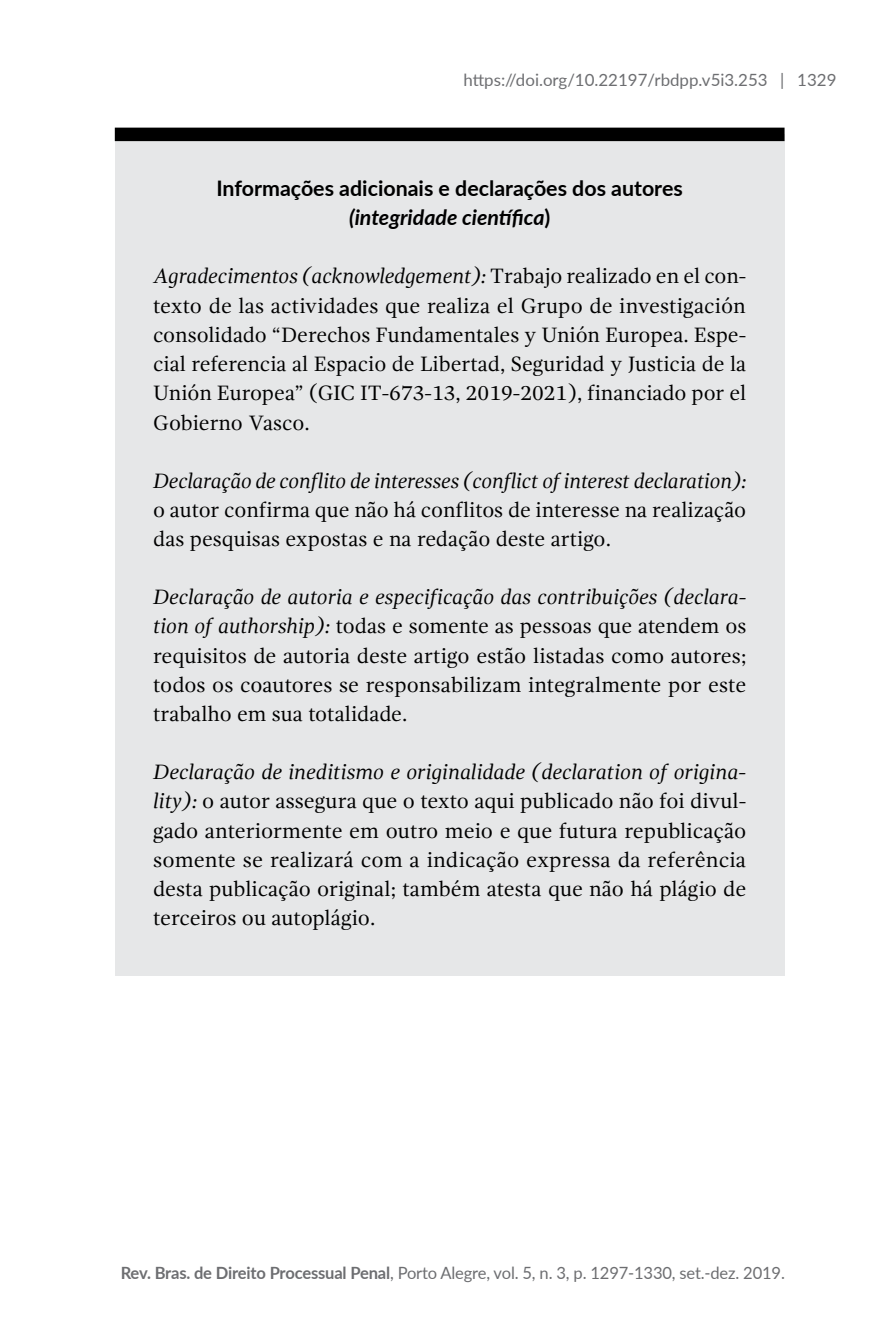
<style>
.page{position:relative;width:893px;height:1340px;background:#fff}
.page>*{position:absolute;margin:0;border:0;box-sizing:border-box;transform-origin:0 0}
.t1{font:21.38px/29.2px "Gandhi Serif";color:#000;text-align:justify}
.t2{font:700 21.38px/29.2px "Lato";color:#000;text-align:center}
.t3{font:italic 21.38px "Gandhi Serif";letter-spacing:-.005em;color:#000}
.t4{font:16.88px "Lato";letter-spacing:-.01em;color:#6d6e71}
.s1{font-style:italic}
.s2{font-weight:700}
</style>
<div class="page">
<div style="left:115px;top:134px;width:669px;height:842px;background:#e6e7e8"></div>
<div style="left:115px;top:128px;width:669px;height:13px;background:#000"></div>
<p class="t4" style="left:463px;top:67px;width:323px">https://doi.org/10.22197/rbdpp.v5i3.253 |</p>
<p class="t4" style="left:797px;top:67px;width:41px">1329</p>
<p class="t2" style="left:216px;top:173px;width:468px">Informações adicionais e declarações dos autores <span class="s1">(integridade científica</span>)</p>
<p class="t1" style="left:153px;top:261px;width:595px"><span class="s1">Agradecimentos (acknowledgement):</span> Trabajo realizado en el con&shy;texto de las actividades que realiza el Grupo de investigación consolidado “Derechos Fundamentales y Unión Europea. Espe&shy;cial referencia al Espacio de Libertad, Seguridad y Justicia de la Unión Europea” (GIC IT-673-13, 2019-2021), financiado por el Gobierno Vasco.</p>
<p class="t3" style="left:153px;top:468px;width:595px">Declaração de conflito de interesses (conflict of interest declaration):</p>
<p class="t1" style="left:153px;top:495px;width:595px">o autor confirma que não há conflitos de interesse na realização das pesquisas expostas e na redação deste artigo.</p>
<p class="t1" style="left:153px;top:582px;width:595px"><span class="s1">Declaração de autoria e especificação das contribuições (declara&shy;tion of authorship):</span> todas e somente as pessoas que atendem os requisitos de autoria deste artigo estão listadas como autores; todos os coautores se responsabilizam integralmente por este trabalho em sua totalidade.</p>
<p class="t1" style="left:153px;top:757px;width:595px"><span class="s1">Declaração de ineditismo e originalidade (declaration of origina&shy;lity):</span> o autor assegura que o texto aqui publicado não foi divul&shy;gado anteriormente em outro meio e que futura republicação somente se realizará com a indicação expressa da referência desta publicação original; também atesta que não há plágio de terceiros ou autoplágio.</p>
<p class="t4" style="left:121px;top:1260px;width:666px"><span class="s2">Rev. Bras. de Direito Processual Penal</span>, Porto Alegre, vol. 5, n. 3, p. 1297-1330, set.-dez. 2019.</p>
</div>
